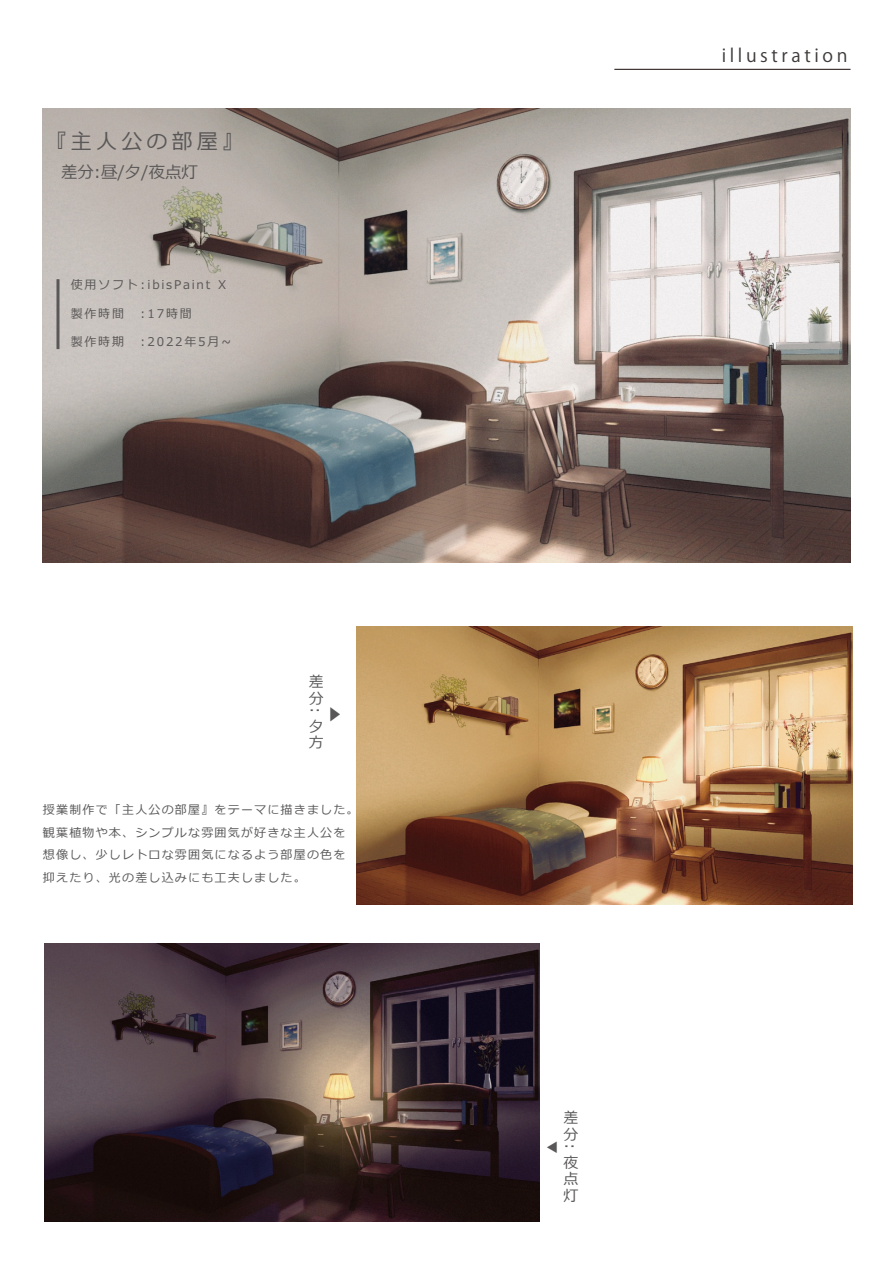
<style>
.page{position:relative;width:893px;height:1263px;background:#fff}
.page>*{position:absolute;margin:0;border:0;box-sizing:border-box;transform-origin:0 0}
.t1{font:21px "Meiryo";letter-spacing:.2em;color:#595757}
.t2{font:18px "Koz Go Pr 6 N";letter-spacing:.2em;color:#3e3a39}
.t3{font:16.5px "Meiryo";color:#595757}
.t4{font:15px/16.5px "Meiryo";color:#595757}
.t5{font:15px "Koz Go Pr 6 N";color:#595757}
.t6{font:12px/22.5px "Meiryo";letter-spacing:.1em;color:#595757}
.t7{font:12px "Meiryo";letter-spacing:.15em;color:#595757}
</style>
<div class="page">
<hr style="left:614px;top:69px;width:236px;height:1px;background:#221815">
<img style="left:43px;top:108px;width:807px;height:454px">
<img style="left:44px;top:943px;width:496px;height:279px">
<img style="left:357px;top:626px;width:495px;height:279px">
<hr style="left:56px;top:279px;width:3px;height:70px;background:#595757">
<h1 class="t1" style="left:46px;top:127px;width:199px">『主人公の部屋』</h1>
<h3 class="t3" style="left:61px;top:161px;width:139px">差分:昼/夕/夜点灯</h3>
<p class="t7" style="left:71px;top:277px;width:157px">使用ソフト︓ibisPaint X</p>
<p class="t7" style="left:71px;top:305px;width:123px">製作時間　︓17時間</p>
<p class="t7" style="left:71px;top:334px;width:162px">製作時期　︓2022年5月~</p>
<p class="t4" style="left:309px;top:674px;width:16px">差分</p>
<p class="t4" style="left:324px;top:707px;width:8px;rotate:90deg">:</p>
<p class="t4" style="left:309px;top:719px;width:16px">夕方</p>
<p class="t5" style="left:327px;top:706px;width:15px">▶</p>
<p class="t6" style="left:43px;top:799px;width:317px">授業制作で「主人公の部屋』をテーマに描きました。観葉植物や本、シンプルな雰囲気が好きな主人公を想像し、少しレトロな雰囲気になるよう部屋の色を抑えたり、光の差し込みにも工夫しました。</p>
<h2 class="t2" style="left:722px;top:45px;width:127px">illustration</h2>
<p class="t4" style="left:563px;top:1110px;width:16px">差分</p>
<p class="t4" style="left:578px;top:1143px;width:8px;rotate:90deg">:</p>
<p class="t4" style="left:563px;top:1155px;width:16px;text-align:justify">夜点灯</p>
<p class="t4" style="left:545px;top:1140px;width:13px">◀</p>
</div>
